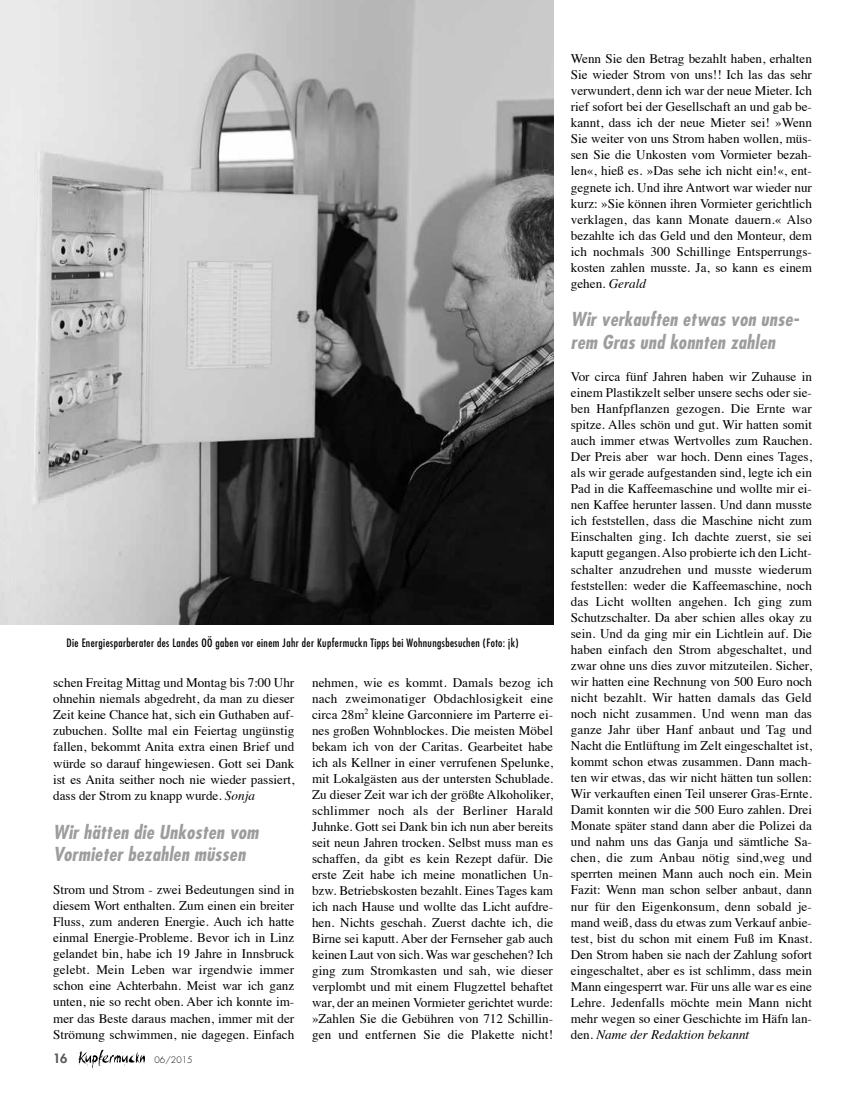
<style>
.page{position:relative;width:851px;height:1099px;background:#fff}
.page>*{position:absolute;margin:0;border:0;box-sizing:border-box;transform-origin:0 0}
.t1{font:italic 700 condensed 18.75px/22.6px "Futura";color:#9c9d9f}
.t2{font:13.12px/16px "Times";color:#000;text-align:justify}
.t3{font:800 12.5px "Futura";color:#58585a}
.t4{font:condensed 11.25px "Futura";letter-spacing:.035em;color:#000}
.t5{font:300 8.75px "Futura";color:#000}
.s1{font-style:italic}
</style>
<div class="page">
<svg style="left:78px;top:1049px;width:67px;height:19px"></svg>
<img style="left:0;top:0;width:553px;height:624px">
<p class="t4" style="left:66px;top:638px;width:453px">Die Energiesparberater des Landes OÖ gaben vor einem Jahr der Kupfermuckn Tipps bei Wohnungsbesuchen (Foto: jk)</p>
<p class="t2" style="left:53px;top:675px;width:242px">schen Freitag Mittag und Montag bis 7:00 Uhr ohnehin niemals abgedreht, da man zu dieser Zeit keine Chance hat, sich ein Guthaben auf&shy;zubuchen. Sollte mal ein Feiertag ungünstig fallen, bekommt Anita extra einen Brief und würde so darauf hingewiesen. Gott sei Dank ist es Anita seither noch nie wieder passiert, dass der Strom zu knapp wurde. <span class="s1">Sonja</span></p>
<h1 class="t1" style="left:53px;top:822px;width:210px">Wir hätten die Unkosten vom<br>Vormieter bezahlen müssen</h1>
<p class="t2" style="left:53px;top:882px;width:242px">Strom und Strom - zwei Bedeutungen sind in diesem Wort enthalten. Zum einen ein breiter Fluss, zum anderen Energie. Auch ich hatte einmal Energie-Probleme. Bevor ich in Linz gelandet bin, habe ich 19 Jahre in Innsbruck gelebt. Mein Leben war irgendwie immer schon eine Achterbahn. Meist war ich ganz unten, nie so recht oben. Aber ich konnte im&shy;mer das Beste daraus machen, immer mit der Strömung schwimmen, nie dagegen. Einfach</p>
<p class="t3" style="left:53px;top:1051px;width:16px">16</p>
<p class="t5" style="left:154px;top:1055px;width:40px">06/2015</p>
<p class="t2" style="left:312px;top:676px;width:243px">nehmen, wie es kommt. Damals bezog ich nach zweimonatiger Obdachlosigkeit eine circa 28m<sup>2</sup> kleine Garconniere im Parterre ei&shy;nes großen Wohnblockes. Die meisten Möbel bekam ich von der Caritas. Gearbeitet habe ich als Kellner in einer verrufenen Spelunke, mit Lokalgästen aus der untersten Schublade.<br>Zu dieser Zeit war ich der größte Alkoholiker, schlimmer noch als der Berliner Harald Juhnke. Gott sei Dank bin ich nun aber bereits seit neun Jahren trocken. Selbst muss man es schaffen, da gibt es kein Rezept dafür. Die erste Zeit habe ich meine monatlichen Un&shy;bzw. Betriebskosten bezahlt. Eines Tages kam ich nach Hause und wollte das Licht aufdre&shy;hen. Nichts geschah. Zuerst dachte ich, die Birne sei kaputt. Aber der Fernseher gab auch keinen Laut von sich. Was war geschehen? Ich ging zum Stromkasten und sah, wie dieser verplombt und mit einem Flugzettel behaftet war, der an meinen Vormieter gerichtet wurde: »Zahlen Sie die Gebühren von 712 Schillin&shy;gen und entfernen Sie die Plakette nicht!</p>
<p class="t2" style="left:570px;top:52px;width:242px">Wenn Sie den Betrag bezahlt haben, erhalten Sie wieder Strom von uns!! Ich las das sehr verwundert, denn ich war der neue Mieter. Ich rief sofort bei der Gesellschaft an und gab be&shy;kannt, dass ich der neue Mieter sei! »Wenn Sie weiter von uns Strom haben wollen, müs&shy;sen Sie die Unkosten vom Vormieter bezah&shy;len«, hieß es. »Das sehe ich nicht ein!«, ent&shy;gegnete ich. Und ihre Antwort war wieder nur kurz: »Sie können ihren Vormieter gerichtlich verklagen, das kann Monate dauern.« Also bezahlte ich das Geld und den Monteur, dem ich nochmals 300 Schillinge Entsperrungs&shy;kosten zahlen musste. Ja, so kann es einem gehen. <span class="s1">Gerald</span></p>
<h1 class="t1" style="left:570px;top:309px;width:232px">Wir verkauften etwas von unse&shy;rem Gras und konnten zahlen</h1>
<p class="t2" style="left:570px;top:370px;width:243px">Vor circa fünf Jahren haben wir Zuhause in einem Plastikzelt selber unsere sechs oder sie&shy;ben Hanfpflanzen gezogen. Die Ernte war spitze. Alles schön und gut. Wir hatten somit auch immer etwas Wertvolles zum Rauchen.<br>Der Preis aber war hoch. Denn eines Tages, als wir gerade aufgestanden sind, legte ich ein Pad in die Kaffeemaschine und wollte mir ei&shy;nen Kaffee herunter lassen. Und dann musste ich feststellen, dass die Maschine nicht zum Einschalten ging. Ich dachte zuerst, sie sei kaputt gegangen. Also probierte ich den Licht&shy;schalter anzudrehen und musste wiederum feststellen: weder die Kaffeemaschine, noch das Licht wollten angehen. Ich ging zum Schutzschalter. Da aber schien alles okay zu sein. Und da ging mir ein Lichtlein auf. Die haben einfach den Strom abgeschaltet, und zwar ohne uns dies zuvor mitzuteilen. Sicher, wir hatten eine Rechnung von 500 Euro noch nicht bezahlt. Wir hatten damals das Geld noch nicht zusammen. Und wenn man das ganze Jahr über Hanf anbaut und Tag und Nacht die Entlüftung im Zelt eingeschaltet ist, kommt schon etwas zusammen. Dann mach&shy;ten wir etwas, das wir nicht hätten tun sollen:<br>Wir verkauften einen Teil unserer Gras-Ernte.<br>Damit konnten wir die 500 Euro zahlen. Drei Monate später stand dann aber die Polizei da und nahm uns das Ganja und sämtliche Sa&shy;chen, die zum Anbau nötig sind,weg und sperrten meinen Mann auch noch ein. Mein Fazit: Wenn man schon selber anbaut, dann nur für den Eigenkonsum, denn sobald je&shy;mand weiß, dass du etwas zum Verkauf anbie&shy;test, bist du schon mit einem Fuß im Knast.<br>Den Strom haben sie nach der Zahlung sofort eingeschaltet, aber es ist schlimm, dass mein Mann eingesperrt war. Für uns alle war es eine Lehre. Jedenfalls möchte mein Mann nicht mehr wegen so einer Geschichte im Häfn lan&shy;den. <span class="s1">Name der Redaktion bekannt</span></p>
</div>
